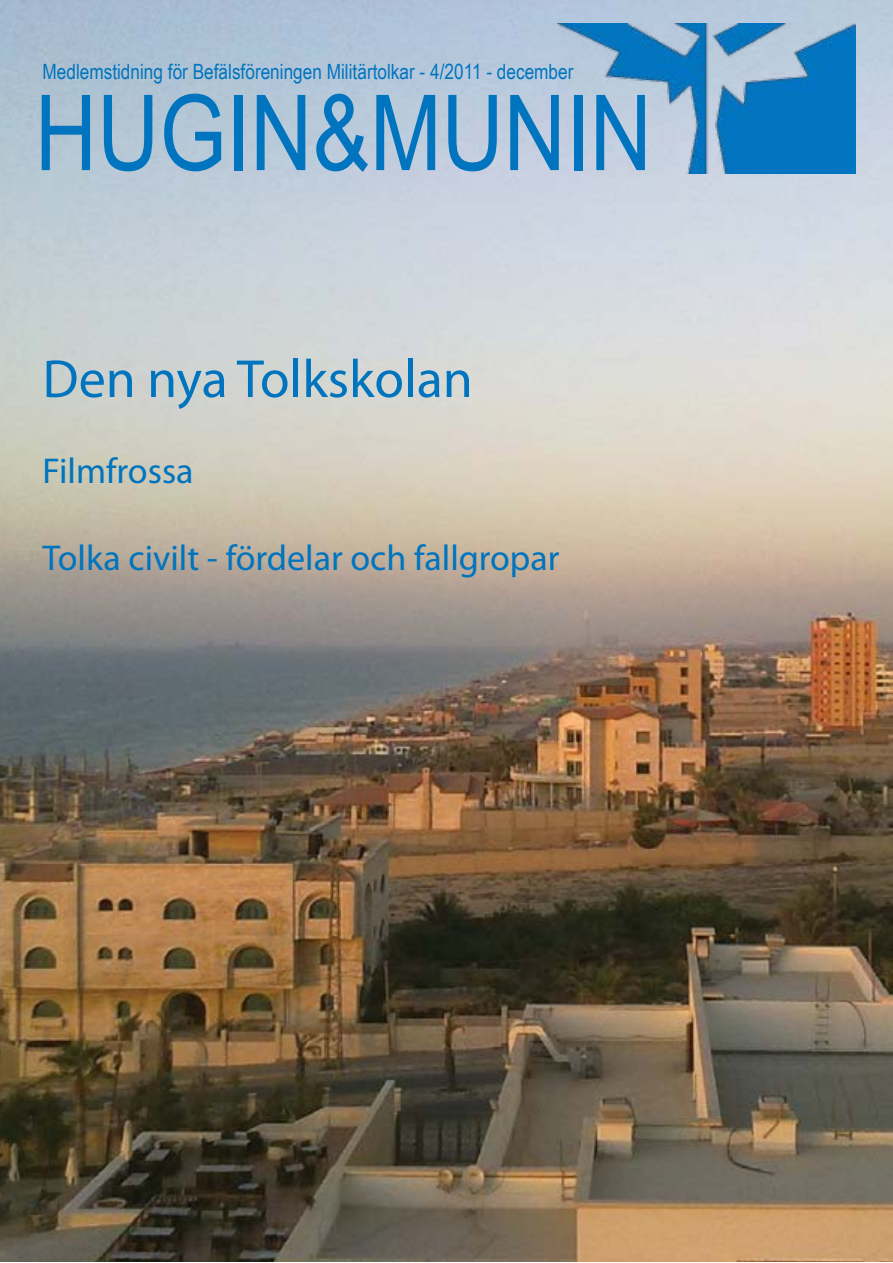
<style>
.page{position:relative;width:893px;height:1263px;background:#fff}
.page>*{position:absolute;margin:0;border:0;box-sizing:border-box;transform-origin:0 0}
.t1{font:105px "Arial Narrow";color:#0074be}
.t2{font:54px "Myriad Pro";color:#0074be}
.t3{font:36px "Myriad Pro";color:#0074be}
.t4{font:21px "Arial Narrow";color:#0074be}
</style>
<div class="page">
<img style="left:0;top:0;width:893px;height:1261px">
<img style="left:557px;top:24px;width:299px;height:149px">
<p class="t4" style="left:43px;top:56px;width:532px">Medlemstidning för Befälsföreningen Militärtolkar - 4/2011 - december</p>
<h1 class="t1" style="left:35px;top:56px;width:618px">HUGIN&amp;MUNIN</h1>
<h2 class="t2" style="left:43px;top:346px;width:432px">Den nya Tolkskolan</h2>
<h3 class="t3" style="left:43px;top:449px;width:153px">Filmfrossa</h3>
<h3 class="t3" style="left:43px;top:535px;width:518px">Tolka civilt - fördelar och fallgropar</h3>
</div>
